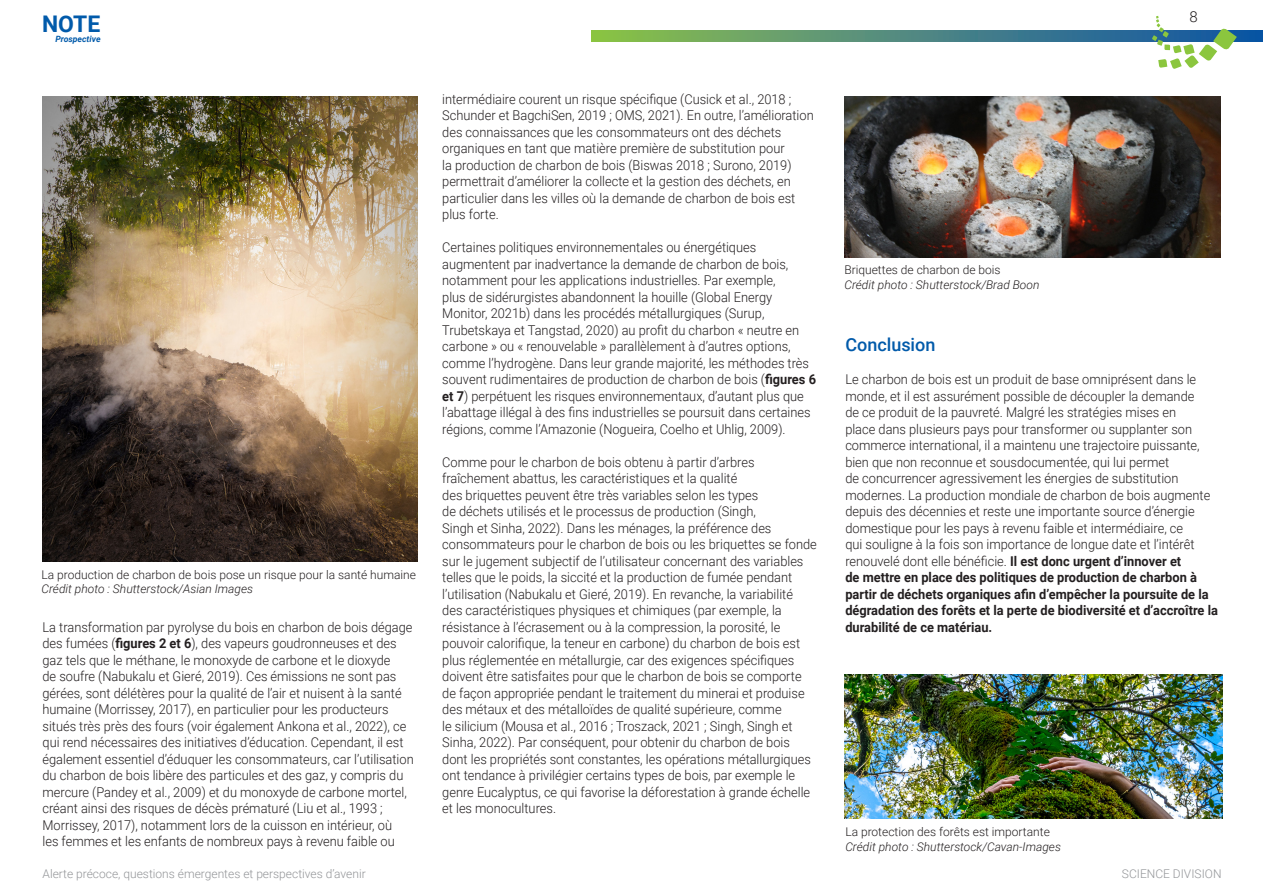
<style>
.page{position:relative;width:1263px;height:893px;background:#fff}
.page>*{position:absolute;margin:0;border:0;box-sizing:border-box;transform-origin:0 0}
.t1{font:700 22.95px "Roboto";color:#015aaa}
.FB_Header_2{font:500 18px "Roboto";color:#015aaa}
.t2{font:300 15px "Roboto";color:#231f20}
.FB_Body{font:300 13.5px/16.5px "Roboto";color:#231f20;scale:.95 1}
.FB_Section_heading{font:300 12px "Roboto";color:#231f20}
.FB_Section_heading-2{font:italic 300 12px "Roboto";color:#231f20}
.t3{font:300 12px "Roboto";color:#939598}
.t4{font:italic 700 8.7px "Roboto";color:#015aaa}
.s1{font-weight:700}
</style>
<div class="page">
<svg style="left:591px;top:30px;width:672px;height:12px;background:#548e78"></svg>
<svg style="left:1152px;top:16px;width:85px;height:53px"></svg>
<img style="left:42px;top:97px;width:376px;height:464px">
<img style="left:844px;top:97px;width:376px;height:161px">
<img style="left:844px;top:674px;width:378px;height:145px">
<h1 class="t1" style="left:42px;top:8px;width:60px">NOTE</h1>
<p class="t4" style="left:55px;top:33px;width:47px">Prospective</p>
<p class="FB_Section_heading" style="left:41px;top:566px;width:376px">La production de charbon de bois pose un risque pour la santé humaine</p>
<p class="FB_Section_heading-2" style="left:41px;top:581px;width:213px">Crédit photo : Shutterstock/Asian Images</p>
<p class="FB_Body" style="left:43px;top:618px;width:392px">La transformation par pyrolyse du bois en charbon de bois dégage des fumées (<span class="s1">figures 2 et 6</span>), des vapeurs goudronneuses et des gaz tels que le méthane, le monoxyde de carbone et le dioxyde<br>de soufre (Nabukalu et Gieré, 2019). Ces émissions ne sont pas gérées, sont délétères pour la qualité de l’air et nuisent à la santé humaine (Morrissey, 2017), en particulier pour les producteurs situés très près des fours (voir également Ankona et al., 2022), ce qui rend nécessaires des initiatives d’éducation. Cependant, il est également essentiel d’éduquer les consommateurs, car l’utilisation du charbon de bois libère des particules et des gaz, y compris du mercure (Pandey et al., 2009) et du monoxyde de carbone mortel, créant ainsi des risques de décès prématuré (Liu et al., 1993 ; Morrissey, 2017), notamment lors de la cuisson en intérieur, où<br>les femmes et les enfants de nombreux pays à revenu faible ou</p>
<p class="FB_Body" style="left:442px;top:90px;width:392px">intermédiaire courent un risque spécifique (Cusick et al., 2018 ; Schunder et BagchiSen, 2019 ; OMS, 2021). En outre, l’amélioration des connaissances que les consommateurs ont des déchets organiques en tant que matière première de substitution pour<br>la production de charbon de bois (Biswas 2018 ; Surono, 2019) permettrait d’améliorer la collecte et la gestion des déchets, en particulier dans les villes où la demande de charbon de bois est plus forte.</p>
<p class="FB_Body" style="left:442px;top:238px;width:395px">Certaines politiques environnementales ou énergétiques augmentent par inadvertance la demande de charbon de bois, notamment pour les applications industrielles. Par exemple,<br>plus de sidérurgistes abandonnent la houille (Global Energy Monitor, 2021b) dans les procédés métallurgiques (Surup, Trubetskaya et Tangstad, 2020) au profit du charbon « neutre en carbone » ou « renouvelable » parallèlement à d’autres options, comme l’hydrogène. Dans leur grande majorité, les méthodes très souvent rudimentaires de production de charbon de bois (<span class="s1">figures 6 et 7</span>) perpétuent les risques environnementaux, d’autant plus que l’abattage illégal à des fins industrielles se poursuit dans certaines régions, comme l’Amazonie (Nogueira, Coelho et Uhlig, 2009).</p>
<p class="FB_Body" style="left:442px;top:453px;width:396px">Comme pour le charbon de bois obtenu à partir d’arbres fraîchement abattus, les caractéristiques et la qualité<br>des briquettes peuvent être très variables selon les types<br>de déchets utilisés et le processus de production (Singh,<br>Singh et Sinha, 2022). Dans les ménages, la préférence des consommateurs pour le charbon de bois ou les briquettes se fonde sur le jugement subjectif de l’utilisateur concernant des variables telles que le poids, la siccité et la production de fumée pendant l’utilisation (Nabukalu et Gieré, 2019). En revanche, la variabilité<br>des caractéristiques physiques et chimiques (par exemple, la résistance à l’écrasement ou à la compression, la porosité, le pouvoir calorifique, la teneur en carbone) du charbon de bois est plus réglementée en métallurgie, car des exigences spécifiques doivent être satisfaites pour que le charbon de bois se comporte de façon appropriée pendant le traitement du minerai et produise des métaux et des métalloïdes de qualité supérieure, comme<br>le silicium (Mousa et al., 2016 ; Troszack, 2021 ; Singh, Singh et Sinha, 2022). Par conséquent, pour obtenir du charbon de bois dont les propriétés sont constantes, les opérations métallurgiques ont tendance à privilégier certains types de bois, par exemple le genre Eucalyptus, ce qui favorise la déforestation à grande échelle et les monocultures.</p>
<p class="FB_Section_heading" style="left:844px;top:262px;width:158px">Briquettes de charbon de bois</p>
<p class="FB_Section_heading-2" style="left:844px;top:276px;width:197px">Crédit photo : Shutterstock/Brad Boon</p>
<p class="t2" style="left:1189px;top:6px;width:10px">8</p>
<p class="FB_Header_2" style="left:845px;top:332px;width:92px">Conclusion</p>
<p class="FB_Body" style="left:845px;top:370px;width:394px">Le charbon de bois est un produit de base omniprésent dans le monde, et il est assurément possible de découpler la demande<br>de ce produit de la pauvreté. Malgré les stratégies mises en<br>place dans plusieurs pays pour transformer ou supplanter son commerce international, il a maintenu une trajectoire puissante, bien que non reconnue et sousdocumentée, qui lui permet<br>de concurrencer agressivement les énergies de substitution modernes. La production mondiale de charbon de bois augmente depuis des décennies et reste une importante source d’énergie domestique pour les pays à revenu faible et intermédiaire, ce<br>qui souligne à la fois son importance de longue date et l’intérêt renouvelé dont elle bénéficie. <span class="s1">Il est donc urgent d’innover et<br>de mettre en place des politiques de production de charbon à partir de déchets organiques afin d’empêcher la poursuite de la dégradation des forêts et la perte de biodiversité et d’accroître la durabilité de ce matériau.</span></p>
<p class="FB_Section_heading" style="left:845px;top:823px;width:206px">La protection des forêts est importante</p>
<p class="FB_Section_heading-2" style="left:845px;top:838px;width:217px">Crédit photo : Shutterstock/Cavan-Images</p>
<p class="t3" style="left:43px;top:865px;width:325px">Alerte précoce, questions émergentes et perspectives d’avenir</p>
<p class="t3" style="left:1122px;top:865px;width:101px">SCIENCE DIVISION</p>
</div>
